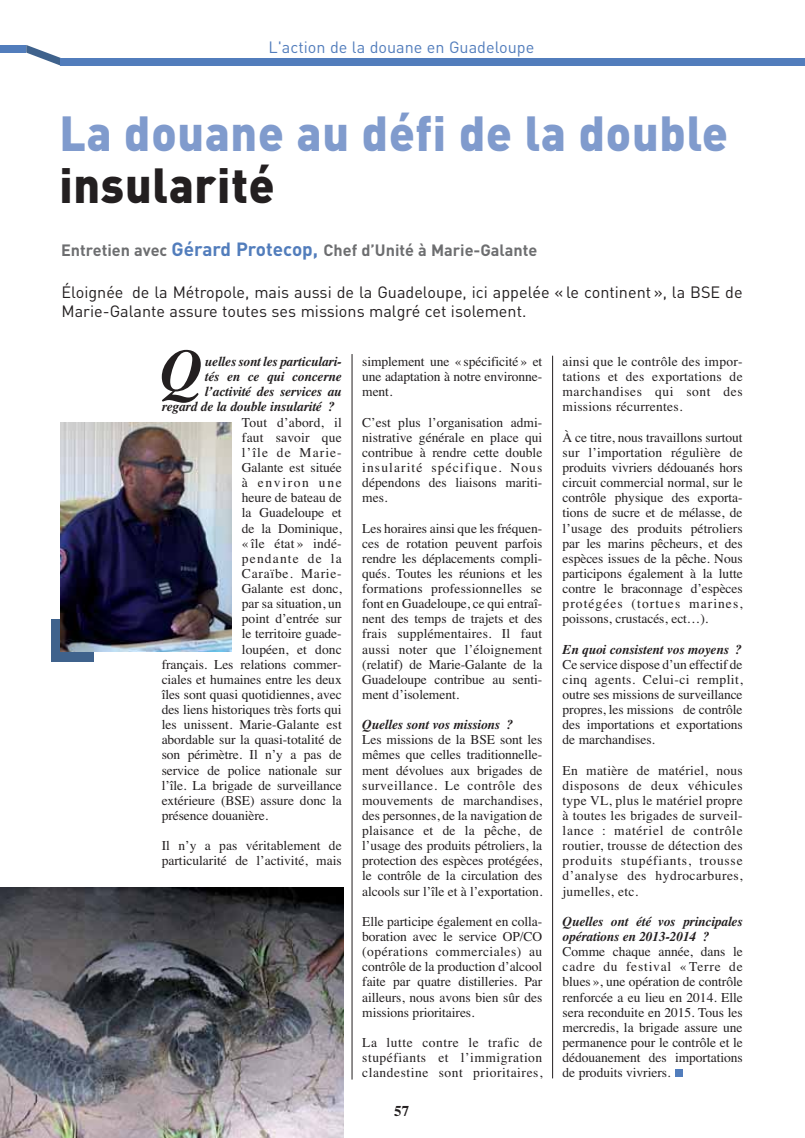
<style>
.page{position:relative;width:805px;height:1138px;background:#fff}
.page>*{position:absolute;margin:0;border:0;box-sizing:border-box;transform-origin:0 0}
.t1{font:italic 700 59.1px "Times";color:#231f20}
.t2{font:900 48.6px "DIN";letter-spacing:.015em;color:#809bcd;scale:.95 1}
.t3{font:900 48.6px "DIN";letter-spacing:.015em;color:#231f20;scale:.95 1}
.t4{font:16.2px/18.9px "DIN";color:#231f20}
.t5{font:700 16.2px "DIN";color:#6d6e70}
.t6{font:16.2px "DIN";color:#527dbc}
.t7{font:700 14.85px "Times";color:#231f20}
.t8{font:13.5px/15.1px "Times";letter-spacing:-.005em;color:#231f20;text-align:justify}
.t9{font:italic 700 13.5px/15.1px "Times";letter-spacing:-.01em;color:#231f20}
.t10{font:13.5px "Times";letter-spacing:.015em;color:#231f20}
.t11{font:13.5px "Times";letter-spacing:.055em;color:#231f20}
.t12{font:13.5px "Times";letter-spacing:.08em;color:#231f20}
.t13{font:13.5px "Times";letter-spacing:.085em;color:#231f20}
.t14{font:13.5px "Times";letter-spacing:.12em;color:#231f20}
.s1{font-size:18.9px;color:#527dbc}
</style>
<div class="page">
<div style="left:675px;top:1069px;width:7px;height:7px;background:#527dbc"></div>
<hr style="left:351px;top:354px;width:1px;height:725px;background:#231f20">
<hr style="left:552px;top:355px;width:1px;height:723px;background:#231f20">
<div style="left:0;top:45px;width:26px;height:8px;background:#527dbc"></div>
<svg style="left:26px;top:45px;width:35px;height:21px"></svg>
<div style="left:61px;top:58px;width:743px;height:8px;background:#527dbc"></div>
<div style="left:51px;top:618px;width:42px;height:43px;background:#3f628c"></div>
<img style="left:61px;top:423px;width:170px;height:228px">
<img style="left:0;top:887px;width:343px;height:250px">
<p class="t6" style="left:268px;top:41px;width:267px">L'action de la douane en Guadeloupe</p>
<h2 class="t2" style="left:59px;top:117px;width:704px">La douane au défi de la double</h2>
<h2 class="t3" style="left:59px;top:168px;width:228px">insularité</h2>
<p class="t5" style="left:61px;top:244px;width:477px">Entretien avec <span class="s1">Gérard Protecop,</span> Chef d’Unité à Marie-Galante</p>
<p class="t4" style="left:61px;top:284px;width:682px">Éloignée de la Métropole, mais aussi de la Guadeloupe, ici appelée « le continent », la BSE de<br>Marie-Galante assure toutes ses missions malgré cet isolement.</p>
<h1 class="t1" style="left:160px;top:349px;width:44px">Q</h1>
<p class="t9" style="left:205px;top:355px;width:138px">uelles sont les particulari-</p>
<p class="t8" style="left:562px;top:355px;width:181px">ainsi que le contrôle des impor&shy;tations et des exportations de marchandises qui sont des missions récurrentes.</p>
<p class="t8" style="left:562px;top:431px;width:181px">À ce titre, nous travaillons surtout sur l’importation régulière de produits vivriers dédouanés hors circuit commercial normal, sur le contrôle physique des exporta&shy;tions de sucre et de mélasse, de l’usage des produits pétroliers par les marins pêcheurs, et des espèces issues de la pêche. Nous participons également à la lutte contre le braconnage d’espèces protégées (tortues marines, poissons, crustacés, ect…).</p>
<p class="t9" style="left:562px;top:642px;width:181px">En quoi consistent vos moyens ?</p>
<p class="t8" style="left:562px;top:657px;width:181px">Ce service dispose d’un effectif de cinq agents. Celui-ci remplit, outre ses missions de surveillance propres, les missions de contrôle des importations et exportations de marchandises.</p>
<p class="t8" style="left:562px;top:763px;width:181px">En matière de matériel, nous disposons de deux véhicules type VL, plus le matériel propre à toutes les brigades de surveil&shy;lance : matériel de contrôle routier, trousse de détection des produits stupéfiants, trousse d’analyse des hydrocarbures, jumelles, etc.</p>
<p class="t9" style="left:562px;top:914px;width:181px">Quelles ont été vos principales opérations en 2013-2014 ?</p>
<p class="t8" style="left:562px;top:945px;width:181px">Comme chaque année, dans le cadre du festival « Terre de blues », une opération de contrôle renforcée a eu lieu en 2014. Elle sera reconduite en 2015. Tous les mercredis, la brigade assure une permanence pour le contrôle et le dédouanement des importations de produits vivriers.</p>
<p class="t8" style="left:362px;top:355px;width:181px">simplement une « spécificité » et une adaptation à notre environne&shy;ment.</p>
<p class="t8" style="left:362px;top:416px;width:181px">C’est plus l’organisation admi&shy;nistrative générale en place qui contribue à rendre cette double insularité spécifique. Nous dépendons des liaisons mariti&shy;mes.</p>
<p class="t8" style="left:362px;top:521px;width:181px">Les horaires ainsi que les fréquen&shy;ces de rotation peuvent parfois rendre les déplacements compli&shy;qués. Toutes les réunions et les formations professionnelles se font en Guadeloupe, ce qui entraî&shy;nent des temps de trajets et des frais supplémentaires. Il faut aussi noter que l’éloignement (relatif) de Marie-Galante de la Guadeloupe contribue au senti&shy;ment d’isolement.</p>
<p class="t9" style="left:362px;top:718px;width:152px">Quelles sont vos missions ?</p>
<p class="t8" style="left:362px;top:733px;width:181px">Les missions de la BSE sont les mêmes que celles traditionnelle&shy;ment dévolues aux brigades de surveillance. Le contrôle des mouvements de marchandises, des personnes, de la navigation de plaisance et de la pêche, de l’usage des produits pétroliers, la protection des espèces protégées, le contrôle de la circulation des alcools sur l’île et à l’exportation.</p>
<p class="t8" style="left:362px;top:914px;width:181px">Elle participe également en colla&shy;boration avec le service OP/CO (opérations commerciales) au contrôle de la production d’alcool faite par quatre distilleries. Par ailleurs, nous avons bien sûr des missions prioritaires.</p>
<p class="t8" style="left:362px;top:1035px;width:181px">La lutte contre le trafic de stupéfiants et l’immigration clandestine sont prioritaires,</p>
<p class="t9" style="left:205px;top:370px;width:138px">tés en ce qui concerne</p>
<p class="t9" style="left:205px;top:385px;width:138px">l’activité des services au</p>
<p class="t9" style="left:161px;top:400px;width:175px">regard de la double insularité ?</p>
<p class="t10" style="left:242px;top:417px;width:101px">Tout d’abord, il</p>
<p class="t10" style="left:242px;top:432px;width:101px">faut savoir que</p>
<p class="t12" style="left:242px;top:447px;width:101px">l’île de Marie-</p>
<p class="t8" style="left:242px;top:461px;width:101px">Galante est située</p>
<p class="t14" style="left:242px;top:477px;width:101px">à environ une</p>
<p class="t8" style="left:242px;top:491px;width:101px">heure de bateau de</p>
<p class="t8" style="left:242px;top:506px;width:101px">la Guadeloupe et</p>
<p class="t8" style="left:242px;top:521px;width:101px">de la Dominique,</p>
<p class="t10" style="left:242px;top:538px;width:101px">« île état » indé-</p>
<p class="t13" style="left:242px;top:553px;width:101px">pendante de la</p>
<p class="t11" style="left:242px;top:568px;width:101px">Caraïbe. Marie-</p>
<p class="t8" style="left:242px;top:582px;width:101px">Galante est donc,</p>
<p class="t8" style="left:242px;top:597px;width:101px">par sa situation, un</p>
<p class="t8" style="left:242px;top:612px;width:101px">point d’entrée sur</p>
<p class="t8" style="left:242px;top:627px;width:101px">le territoire guade-</p>
<p class="t8" style="left:242px;top:642px;width:101px">loupéen, et donc</p>
<p class="t8" style="left:161px;top:657px;width:181px">français. Les relations commer-</p>
<p class="t8" style="left:161px;top:673px;width:181px">ciales et humaines entre les deux</p>
<p class="t8" style="left:161px;top:688px;width:181px">îles sont quasi quotidiennes, avec</p>
<p class="t8" style="left:161px;top:703px;width:181px">des liens historiques très forts qui</p>
<p class="t8" style="left:161px;top:718px;width:181px">les unissent. Marie-Galante est</p>
<p class="t8" style="left:161px;top:733px;width:181px">abordable sur la quasi-totalité de</p>
<p class="t8" style="left:161px;top:748px;width:181px">son périmètre. Il n’y a pas de</p>
<p class="t8" style="left:161px;top:763px;width:181px">service de police nationale sur</p>
<p class="t8" style="left:161px;top:778px;width:181px">l’île. La brigade de surveillance</p>
<p class="t8" style="left:161px;top:794px;width:181px">extérieure (BSE) assure donc la</p>
<p class="t8" style="left:161px;top:809px;width:108px">présence douanière.</p>
<p class="t8" style="left:161px;top:839px;width:181px">Il n’y a pas véritablement de particularité de l’activité, mais</p>
<p class="t7" style="left:394px;top:1104px;width:16px">57</p>
</div>
